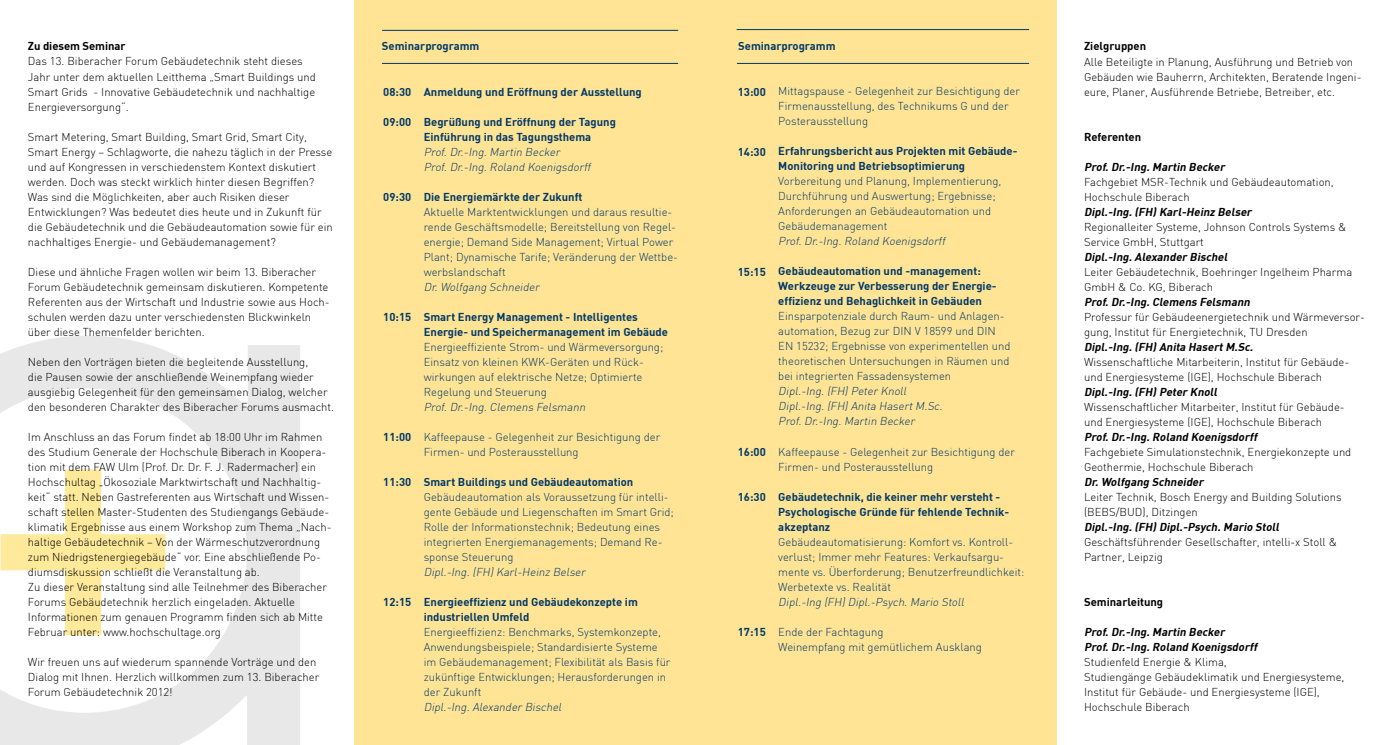
<style>
.page{position:relative;width:1397px;height:745px;background:#fff}
.page>*{position:absolute;margin:0;border:0;box-sizing:border-box;transform-origin:0 0}
.t1{font:300 11.25px/15px "DIN";color:#000}
.t2{font:300 11.25px/15px "DIN";color:#003867}
.t3{font:700 11.25px/15px "DIN";color:#003867}
.t4{font:italic 700 11.25px/15px "DIN";color:#000}
.t5{font:italic 300 11.25px/15px "DIN";color:#003867}
.t6{font:700 11.25px "DIN";color:#000}
</style>
<div class="page">
<div style="left:354px;top:0;width:355px;height:744px;background:#ffe496"></div>
<div style="left:709px;top:0;width:347px;height:744px;background:#ffe496"></div>
<svg style="left:0;top:336px;width:300px;height:408px;fill:#e8e8e9"></svg>
<svg style="left:1px;top:469px;width:164px;height:165px"></svg>
<hr style="left:736px;top:63px;width:292px;height:1px;background:#003867">
<hr style="left:382px;top:63px;width:296px;height:1px;background:#003867">
<hr style="left:382px;top:30px;width:296px;height:1px;background:#003867">
<hr style="left:736px;top:29px;width:292px;height:1px;background:#003867">
<p class="t6" style="left:28px;top:39px;width:99px">Zu diesem Seminar</p>
<p class="t1" style="left:28px;top:54px;width:289px">Das 13. Biberacher Forum Gebäudetechnik steht dieses Jahr unter dem aktuellen Leitthema „Smart Buildings und Smart Grids - Innovative Gebäudetechnik und nachhaltige Energieversorgung“.</p>
<p class="t1" style="left:28px;top:129px;width:306px">Smart Metering, Smart Building, Smart Grid, Smart City, Smart Energy – Schlagworte, die nahezu täglich in der Presse und auf Kongressen in verschiedenstem Kontext diskutiert werden. Doch was steckt wirklich hinter diesen Begriffen?<br>Was sind die Möglichkeiten, aber auch Risiken dieser Entwicklungen? Was bedeutet dies heute und in Zukunft für die Gebäudetechnik und die Gebäudeautomation sowie für ein nachhaltiges Energie- und Gebäudemanagement?</p>
<p class="t1" style="left:28px;top:264px;width:303px">Diese und ähnliche Fragen wollen wir beim 13. Biberacher Forum Gebäudetechnik gemeinsam diskutieren. Kompetente Referenten aus der Wirtschaft und Industrie sowie aus Hoch&shy;schulen werden dazu unter verschiedensten Blickwinkeln über diese Themenfelder berichten.</p>
<p class="t1" style="left:28px;top:354px;width:308px">Neben den Vorträgen bieten die begleitende Ausstellung,<br>die Pausen sowie der anschließende Weinempfang wieder ausgiebig Gelegenheit für den gemeinsamen Dialog, welcher den besonderen Charakter des Biberacher Forums ausmacht.</p>
<p class="t1" style="left:28px;top:429px;width:305px">Im Anschluss an das Forum findet ab 18:00 Uhr im Rahmen des Studium Generale der Hochschule Biberach in Koopera&shy;tion mit dem FAW Ulm (Prof. Dr. Dr. F. J. Radermacher) ein Hochschultag „Ökosoziale Marktwirtschaft und Nachhaltig&shy;keit“ statt. Neben Gastreferenten aus Wirtschaft und Wissen&shy;schaft stellen Master-Studenten des Studiengangs Gebäude&shy;klimatik Ergebnisse aus einem Workshop zum Thema „Nach&shy;haltige Gebäudetechnik – Von der Wärmeschutzverordnung zum Niedrigstenergiegebäude“ vor. Eine abschließende Po&shy;diumsdiskussion schließt die Veranstaltung ab.<br>Zu dieser Veranstaltung sind alle Teilnehmer des Biberacher Forums Gebäudetechnik herzlich eingeladen. Aktuelle Informationen zum genauen Programm finden sich ab Mitte Februar unter: www.hochschultage.org</p>
<p class="t1" style="left:28px;top:654px;width:293px">Wir freuen uns auf wiederum spannende Vorträge und den<br>Dialog mit Ihnen. Herzlich willkommen zum 13. Biberacher<br>Forum Gebäudetechnik 2012!</p>
<p class="t3" style="left:382px;top:38px;width:99px">Seminarprogramm</p>
<p class="t3" style="left:738px;top:38px;width:99px">Seminarprogramm</p>
<p class="t3" style="left:423px;top:83px;width:219px">Anmeldung und Eröffnung der Ausstellung</p>
<p class="t3" style="left:423px;top:113px;width:194px">Begrüßung und Eröffnung der Tagung<br>Einführung in das Tagungsthema</p>
<p class="t5" style="left:423px;top:144px;width:171px">Prof.Dr.-Ing.Martin Becker<br>Prof.Dr.-Ing.Roland Koenigsdorff</p>
<p class="t3" style="left:423px;top:188px;width:160px">Die Energiemärkte der Zukunft</p>
<p class="t2" style="left:423px;top:204px;width:256px">Aktuelle Marktentwicklungen und daraus resultie&shy;rende Geschäftsmodelle; Bereitstellung von Regel&shy;energie; Demand Side Management; Virtual Power Plant; Dynamische Tarife; Veränderung der Wettbe&shy;werbslandschaft</p>
<p class="t5" style="left:423px;top:279px;width:119px">Dr.Wolfgang Schneider</p>
<p class="t3" style="left:423px;top:308px;width:246px">Smart Energy Management - Intelligentes<br>Energie- und Speichermanagement im Gebäude</p>
<p class="t2" style="left:423px;top:339px;width:241px">Energieeffiziente Strom- und Wärmeversorgung; Einsatz von kleinen KWK-Geräten und Rück&shy;wirkungen auf elektrische Netze; Optimierte Regelung und Steuerung</p>
<p class="t5" style="left:423px;top:399px;width:165px">Prof.Dr.-Ing.Clemens Felsmann</p>
<p class="t2" style="left:423px;top:429px;width:238px">Kaffeepause - Gelegenheit zur Besichtigung der<br>Firmen- und Posterausstellung</p>
<p class="t3" style="left:423px;top:473px;width:211px">Smart Buildings und Gebäudeautomation</p>
<p class="t2" style="left:423px;top:489px;width:252px">Gebäudeautomation als Voraussetzung für intelli&shy;gente Gebäude und Liegenschaften im Smart Grid; Rolle der Informationstechnik; Bedeutung eines integrierten Energiemanagements; Demand Re&shy;sponse Steuerung</p>
<p class="t5" style="left:423px;top:564px;width:165px">Dipl.-Ing.(FH)Karl-Heinz Belser</p>
<p class="t3" style="left:423px;top:593px;width:215px">Energieeffizienz und Gebäudekonzepte im industriellen Umfeld</p>
<p class="t2" style="left:423px;top:624px;width:248px">Energieeffizienz: Benchmarks, Systemkonzepte, Anwendungsbeispiele; Standardisierte Systeme im Gebäudemanagement; Flexibilität als Basis für zukünftige Entwicklungen; Herausforderungen in der Zukunft</p>
<p class="t5" style="left:423px;top:699px;width:142px">Dipl.-Ing.Alexander Bischel</p>
<p class="t2" style="left:778px;top:83px;width:243px">Mittagspause - Gelegenheit zur Besichtigung der<br>Firmenausstellung, des Technikums G und der<br>Posterausstellung</p>
<p class="t3" style="left:778px;top:143px;width:241px">Erfahrungsbericht aus Projekten mit Gebäude-<br>Monitoring und Betriebsoptimierung</p>
<p class="t2" style="left:778px;top:173px;width:224px">Vorbereitung und Planung, Implementierung, Durchführung und Auswertung; Ergebnisse; Anforderungen an Gebäudeautomation und Gebäudemanagement</p>
<p class="t5" style="left:778px;top:233px;width:171px">Prof.Dr.-Ing.Roland Koenigsdorff</p>
<p class="t3" style="left:778px;top:263px;width:220px">Gebäudeautomation und -management:<br>Werkzeuge zur Verbesserung der Energie&shy;effizienz und Behaglichkeit in Gebäuden</p>
<p class="t2" style="left:778px;top:308px;width:233px">Einsparpotenziale durch Raum- und Anlagen&shy;automation, Bezug zur DIN V 18599 und DIN EN 15232; Ergebnisse von experimentellen und theoretischen Untersuchungen in Räumen und bei integrierten Fassadensystemen</p>
<p class="t5" style="left:778px;top:383px;width:168px">Dipl.-Ing.(FH)Peter Knoll<br>Dipl.-Ing.(FH)Anita HasertM.Sc.<br>Prof.Dr.-Ing.Martin Becker</p>
<p class="t2" style="left:778px;top:444px;width:238px">Kaffeepause - Gelegenheit zur Besichtigung der<br>Firmen- und Posterausstellung</p>
<p class="t3" style="left:778px;top:488px;width:232px">Gebäudetechnik, die keiner mehr versteht -<br>Psychologische Gründe für fehlende Technik&shy;akzeptanz</p>
<p class="t2" style="left:778px;top:534px;width:247px">Gebäudeautomatisierung: Komfort vs. Kontroll&shy;verlust; Immer mehr Features: Verkaufsargu&shy;mente vs. Überforderung; Benutzerfreundlichkeit:<br>Werbetexte vs. Realität</p>
<p class="t5" style="left:778px;top:594px;width:189px">Dipl.-Ing (FH)Dipl.-Psych.Mario Stoll</p>
<p class="t2" style="left:778px;top:624px;width:205px">Ende der Fachtagung<br>Weinempfang mit gemütlichem Ausklang</p>
<p class="t3" style="left:737px;top:83px;width:29px">13:00</p>
<p class="t3" style="left:383px;top:83px;width:29px">08:30</p>
<p class="t3" style="left:383px;top:113px;width:29px">09:00</p>
<p class="t3" style="left:737px;top:143px;width:29px">14:30</p>
<p class="t3" style="left:383px;top:188px;width:29px">09:30</p>
<p class="t3" style="left:737px;top:263px;width:29px">15:15</p>
<p class="t3" style="left:383px;top:308px;width:29px">10:15</p>
<p class="t3" style="left:383px;top:428px;width:29px">11:00</p>
<p class="t3" style="left:383px;top:473px;width:29px">11:30</p>
<p class="t3" style="left:737px;top:443px;width:29px">16:00</p>
<p class="t3" style="left:737px;top:488px;width:29px">16:30</p>
<p class="t3" style="left:383px;top:593px;width:29px">12:15</p>
<p class="t3" style="left:737px;top:623px;width:29px">17:15</p>
<p class="t6" style="left:1083px;top:39px;width:64px">Zielgruppen</p>
<p class="t1" style="left:1083px;top:54px;width:279px">Alle Beteiligte in Planung, Ausführung und Betrieb von<br>Gebäuden wie Bauherrn, Architekten, Beratende Ingeni&shy;eure, Planer, Ausführende Betriebe, Betreiber, etc.</p>
<p class="t6" style="left:1083px;top:129px;width:59px">Referenten</p>
<p class="t4" style="left:1083px;top:158px;width:145px">Prof.Dr.-Ing.Martin Becker</p>
<p class="t1" style="left:1083px;top:174px;width:251px">Fachgebiet MSR-Technik und Gebäudeautomation,<br>Hochschule Biberach</p>
<p class="t4" style="left:1083px;top:203px;width:171px">Dipl.-Ing.(FH)Karl-Heinz Belser</p>
<p class="t1" style="left:1083px;top:219px;width:264px">Regionalleiter Systeme, Johnson Controls Systems &amp;<br>Service GmbH, Stuttgart</p>
<p class="t4" style="left:1083px;top:248px;width:147px">Dipl.-Ing.Alexander Bischel</p>
<p class="t1" style="left:1083px;top:264px;width:270px">Leiter Gebäudetechnik, Boehringer Ingelheim Pharma<br>GmbH &amp; Co. KG, Biberach</p>
<p class="t4" style="left:1083px;top:293px;width:170px">Prof.Dr.-Ing.Clemens Felsmann</p>
<p class="t1" style="left:1083px;top:309px;width:282px">Professur für Gebäudeenergietechnik und Wärmeversor&shy;gung, Institut für Energietechnik, TU Dresden</p>
<p class="t4" style="left:1083px;top:338px;width:173px">Dipl.-Ing.(FH)Anita HasertM.Sc.</p>
<p class="t1" style="left:1083px;top:354px;width:266px">Wissenschaftliche Mitarbeiterin, Institut für Gebäude&shy;und Energiesysteme (IGE), Hochschule Biberach</p>
<p class="t4" style="left:1083px;top:383px;width:137px">Dipl.-Ing.(FH)Peter Knoll</p>
<p class="t1" style="left:1083px;top:399px;width:262px">Wissenschaftlicher Mitarbeiter, Institut für Gebäude&shy;und Energiesysteme (IGE), Hochschule Biberach</p>
<p class="t4" style="left:1083px;top:428px;width:177px">Prof.Dr.-Ing.Roland Koenigsdorff</p>
<p class="t1" style="left:1083px;top:444px;width:269px">Fachgebiete Simulationstechnik, Energiekonzepte und<br>Geothermie, Hochschule Biberach</p>
<p class="t4" style="left:1083px;top:473px;width:123px">Dr.Wolfgang Schneider</p>
<p class="t1" style="left:1083px;top:489px;width:259px">Leiter Technik, Bosch Energy and Building Solutions (BEBS/BUD), Ditzingen</p>
<p class="t4" style="left:1083px;top:518px;width:199px">Dipl.-Ing.(FH)Dipl.-Psych.Mario Stoll</p>
<p class="t1" style="left:1083px;top:534px;width:254px">Geschäftsführender Gesellschafter, intelli-x Stoll &amp;<br>Partner, Leipzig</p>
<p class="t6" style="left:1083px;top:594px;width:81px">Seminarleitung</p>
<p class="t4" style="left:1083px;top:623px;width:177px">Prof.Dr.-Ing.Martin Becker<br>Prof.Dr.-Ing.Roland Koenigsdorff</p>
<p class="t1" style="left:1083px;top:654px;width:262px">Studienfeld Energie &amp; Klima,<br>Studiengänge Gebäudeklimatik und Energiesysteme, Institut für Gebäude- und Energiesysteme (IGE), Hochschule Biberach</p>
</div>
